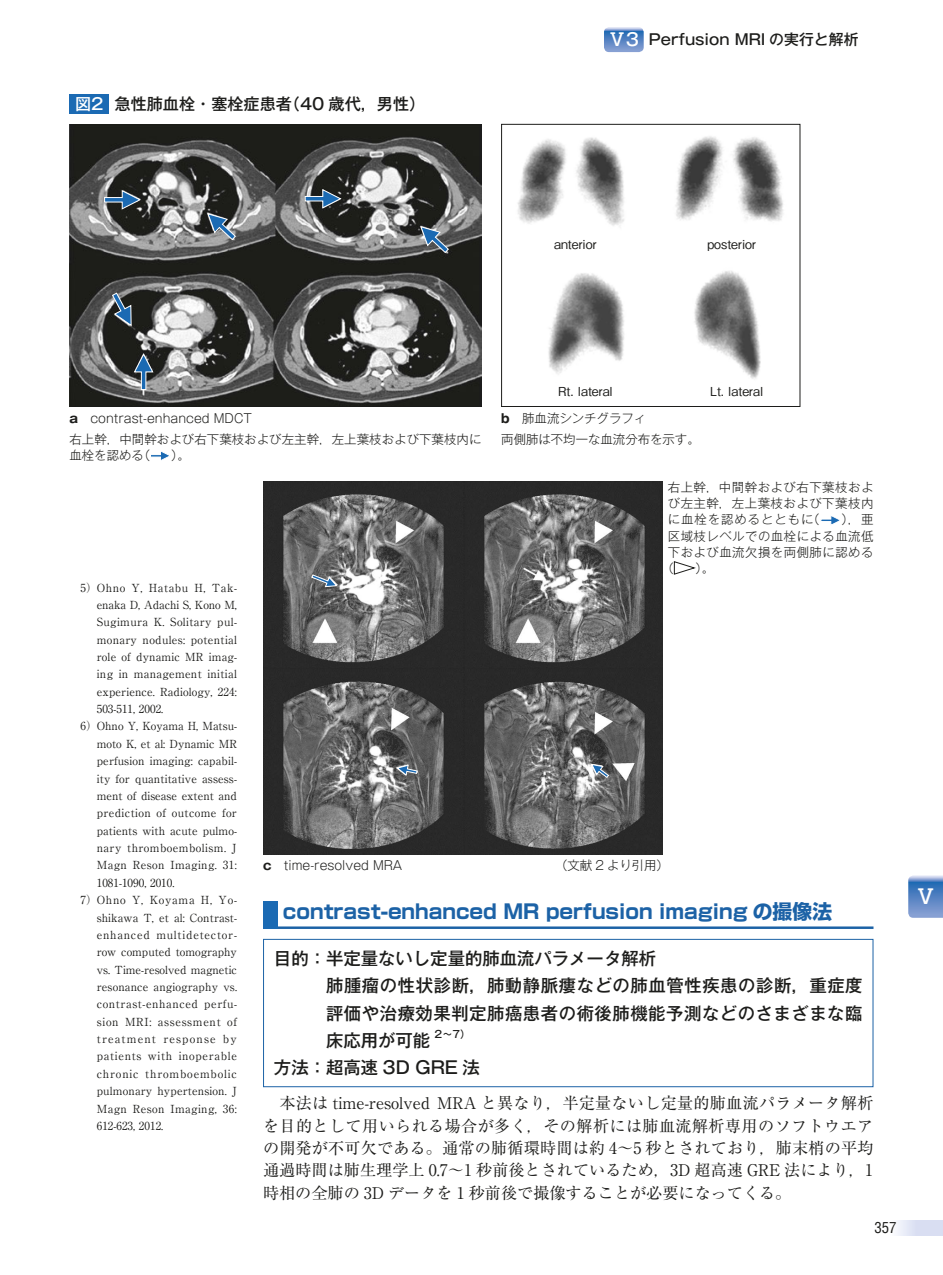
<style>
.page{position:relative;width:943px;height:1275px;background:#fff}
.page>*{position:absolute;margin:0;border:0;box-sizing:border-box;transform-origin:0 0}
.t1{font:19.78px "Shin Go Pr 5 Bold 90 pv RKSJ H";color:#1c62a6}
.t2{font:19.78px "Gothic MB101 Pr 5 Medium 90 pv RKSJ H";color:#fff}
.t3{font:17.32px "Gothic MB101 Pr 5 Medium 90 pv RKSJ H";letter-spacing:.03em;color:#1d1d1b}
.t4{font:17.32px "Gothic MB101 Pr 5 Medium 90 pv RKSJ H";color:#1d1d1b}
.t5{font:16.1px/22.4px "Ryumin Pr 5 Regular 90 pv RKSJ H";color:#1d1d1b;text-align:justify}
.t6{font:16.1px "Gothic MB101 Pr 5 Medium 90 pv RKSJ H";color:#1d1d1b}
.t7{font:14.88px "Gothic MB101 Pr 5 Medium 90 pv RKSJ H";color:#1d1d1b}
.t8{font:condensed 14.88px "Helvetica";color:#1d1d1b}
.t9{font:12.42px/21px "Gothic MB101 Pr 5 Light 90 pv RKSJ H";letter-spacing:.005em;color:#1d1d1b}
.t10{font:12.42px "Gothic BBB Pro Medium 90 pv RKSJ H";color:#1d1d1b}
.t11{font:12.42px "Gothic MB101 Pr 5 Light 90 pv RKSJ H";letter-spacing:.04em;color:#1d1d1b}
.t12{font:11.2px "Ryumin Pr 5 Regular 90 pv RKSJ H";letter-spacing:.015em;color:#1d1d1b}
.t13{font:11.2px "Ryumin Pr 5 Regular 90 pv RKSJ H";letter-spacing:.04em;color:#1d1d1b}
.t14{font:11.2px "Ryumin Pr 5 Regular 90 pv RKSJ H";letter-spacing:.055em;color:#1d1d1b}
.t15{font:11.2px "Ryumin Pr 5 Regular 90 pv RKSJ H";letter-spacing:.07em;color:#1d1d1b}
.t16{font:11.2px "Ryumin Pr 5 Regular 90 pv RKSJ H";letter-spacing:.06em;color:#1d1d1b}
.t17{font:11.2px "Ryumin Pr 5 Regular 90 pv RKSJ H";letter-spacing:.035em;color:#1d1d1b}
.t18{font:11.2px "Ryumin Pr 5 Regular 90 pv RKSJ H";letter-spacing:-.005em;color:#1d1d1b}
.t19{font:11.2px "Ryumin Pr 5 Regular 90 pv RKSJ H";letter-spacing:.065em;color:#1d1d1b}
.t20{font:11.2px "Ryumin Pr 5 Regular 90 pv RKSJ H";letter-spacing:.1em;color:#1d1d1b}
.t21{font:10.15px "Gothic MB101 Pr 5 Medium 90 pv RKSJ H";color:#1d1d1b}
.s1{color:#fff}
.s2{font-size:17.32px;color:#fff}
.s3{font-family:"Gothic MB101 Pr 5 Bold 90 pv RKSJ H"}
</style>
<div class="page">
<svg style="left:604px;top:27px;width:39px;height:25px"></svg>
<svg style="left:908px;top:876px;width:35px;height:42px"></svg>
<svg style="left:897px;top:1220px;width:46px;height:15px"></svg>
<div style="left:69px;top:94px;width:40px;height:20px;background:#1b6ab3"></div>
<svg style="left:151px;top:451px;width:18px;height:10px"></svg>
<svg style="left:821px;top:516px;width:19px;height:8px"></svg>
<svg style="left:673px;top:561px;width:22px;height:14px"></svg>
<div style="left:501px;top:124px;width:299px;height:283px;border:1px solid #1d1d1b"></div>
<img style="left:518px;top:136px;width:265px;height:243px">
<div style="left:543px;top:238px;width:64px;height:15px;background:#fff"></div>
<div style="left:699px;top:238px;width:65px;height:15px;background:#fff"></div>
<img style="left:69px;top:124px;width:412px;height:283px">
<img style="left:263px;top:481px;width:399px;height:373px">
<svg style="left:104px;top:190px;width:37px;height:20px"></svg>
<svg style="left:112px;top:292px;width:20px;height:34px"></svg>
<svg style="left:133px;top:353px;width:21px;height:37px"></svg>
<svg style="left:207px;top:213px;width:29px;height:28px"></svg>
<svg style="left:420px;top:226px;width:29px;height:28px"></svg>
<svg style="left:304px;top:188px;width:37px;height:21px"></svg>
<svg style="left:591px;top:763px;width:18px;height:15px"></svg>
<svg style="left:396px;top:764px;width:22px;height:12px"></svg>
<svg style="left:311px;top:574px;width:26px;height:13px"></svg>
<hr style="left:278px;top:926px;width:595px;height:3px;background:#1c62a6">
<div style="left:263px;top:902px;width:15px;height:27px;background:#1b6ab3"></div>
<div style="left:263px;top:939px;width:610px;height:148px;border:1px solid #1c62a6"></div>
<h3 class="t6" style="left:75px;top:91px;width:352px"><span class="s1">図2</span> 急性肺血栓・塞栓症患者（40 歳代，男性）</h3>
<h3 class="t7" style="left:608px;top:27px;width:251px"><span class="s2">Ⅴ3</span> Perfusion MRI の実行と解析</h3>
<p class="t10" style="left:554px;top:235px;width:44px">anterior</p>
<p class="t10" style="left:707px;top:235px;width:50px">posterior</p>
<p class="t9" style="left:69px;top:406px;width:413px"><span class="s3">a</span>　contrast-enhanced MDCT<br>右上幹，中間幹および右下葉枝および左主幹，左上葉枝および下葉枝内に</p>
<p class="t9" style="left:69px;top:444px;width:82px">血栓を認める（</p>
<p class="t9" style="left:171px;top:444px;width:20px">）。</p>
<p class="t10" style="left:558px;top:381px;width:56px">Rt. lateral</p>
<p class="t10" style="left:710px;top:381px;width:55px">Lt. lateral</p>
<p class="t9" style="left:501px;top:406px;width:200px"><span class="s3">b</span>　肺血流シンチグラフィ<br>両側肺は不均一な血流分布を示す。</p>
<p class="t9" style="left:667px;top:478px;width:207px;line-height:16.1px;text-align:justify">右上幹，中間幹および右下葉枝および左主幹，左上葉枝および下葉枝内に血栓を認めるとともに（</p>
<p class="t9" style="left:841px;top:508px;width:33px">），亜</p>
<p class="t11" style="left:667px;top:525px;width:207px">区域枝レベルでの血栓による血流低</p>
<p class="t11" style="left:667px;top:542px;width:207px">下および血流欠損を両側肺に認める</p>
<p class="t9" style="left:661px;top:556px;width:14px">（</p>
<p class="t9" style="left:695px;top:556px;width:20px">）。</p>
<p class="t14" style="left:81px;top:578px;width:158px">5）Ohno Y, Hatabu H, Tak-</p>
<p class="t18" style="left:97px;top:596px;width:142px">enaka D, Adachi S, Kono M,</p>
<p class="t12" style="left:97px;top:613px;width:142px">Sugimura K. Solitary pul-</p>
<p class="t12" style="left:97px;top:631px;width:142px">monary nodules: potential</p>
<p class="t12" style="left:97px;top:648px;width:142px">role of dynamic MR imag-</p>
<p class="t12" style="left:97px;top:665px;width:142px">ing in management initial</p>
<p class="t12" style="left:97px;top:683px;width:142px">experience. Radiology, 224:</p>
<p class="t12" style="left:97px;top:700px;width:68px">503-511, 2002.</p>
<p class="t12" style="left:81px;top:717px;width:158px">6）Ohno Y, Koyama H, Matsu-</p>
<p class="t12" style="left:97px;top:735px;width:142px">moto K, et al: Dynamic MR</p>
<p class="t12" style="left:97px;top:752px;width:142px">perfusion imaging: capabil-</p>
<p class="t12" style="left:97px;top:770px;width:142px">ity for quantitative assess-</p>
<p class="t12" style="left:97px;top:787px;width:142px">ment of disease extent and</p>
<p class="t17" style="left:97px;top:804px;width:142px">prediction of outcome for</p>
<p class="t12" style="left:97px;top:822px;width:142px">patients with acute pulmo-</p>
<p class="t13" style="left:97px;top:839px;width:142px">nary thromboembolism. J</p>
<p class="t13" style="left:97px;top:856px;width:142px">Magn Reson Imaging. 31:</p>
<p class="t12" style="left:97px;top:874px;width:79px">1081-1090, 2010.</p>
<p class="t19" style="left:81px;top:891px;width:158px">7）Ohno Y, Koyama H, Yo-</p>
<p class="t12" style="left:97px;top:908px;width:142px">shikawa T, et al: Contrast-</p>
<p class="t15" style="left:97px;top:926px;width:142px">enhanced multidetector-</p>
<p class="t12" style="left:97px;top:943px;width:142px">row computed tomography</p>
<p class="t12" style="left:97px;top:961px;width:142px">vs. Time-resolved magnetic</p>
<p class="t12" style="left:97px;top:978px;width:142px">resonance angiography vs.</p>
<p class="t14" style="left:97px;top:995px;width:142px">contrast-enhanced perfu-</p>
<p class="t16" style="left:97px;top:1013px;width:142px">sion MRI: assessment of</p>
<p class="t20" style="left:97px;top:1030px;width:142px">treatment response by</p>
<p class="t16" style="left:97px;top:1047px;width:142px">patients with inoperable</p>
<p class="t15" style="left:97px;top:1065px;width:142px">chronic thromboembolic</p>
<p class="t12" style="left:97px;top:1082px;width:142px">pulmonary hypertension. J</p>
<p class="t13" style="left:97px;top:1099px;width:142px">Magn Reson Imaging, 36:</p>
<p class="t12" style="left:97px;top:1117px;width:68px">612-623, 2012.</p>
<p class="t9" style="left:263px;top:854px;width:141px"><span class="s3">c</span>　time-resolved MRA</p>
<p class="t9" style="left:555px;top:854px;width:115px">（文献 2 より引用）</p>
<h1 class="t1" style="left:283px;top:896px;width:551px">contrast-enhanced MR perfusion imaging の撮像法</h1>
<h2 class="t4" style="left:274px;top:944px;width:383px">目的：半定量ないし定量的肺血流パラメータ解析</h2>
<h2 class="t3" style="left:274px;top:971px;width:590px">　　　 肺腫瘤の性状診断，肺動静脈瘻などの肺血管性疾患の診断，重症度</h2>
<h2 class="t3" style="left:326px;top:999px;width:538px">評価や治療効果判定肺癌患者の術後肺機能予測などのさまざまな臨</h2>
<h2 class="t3" style="left:326px;top:1026px;width:106px">床応用が可能</h2>
<p class="t21" style="left:434px;top:1026px;width:37px">2～7）</p>
<h2 class="t4" style="left:274px;top:1053px;width:207px">方法：超高速 3D GRE 法</h2>
<h3 class="t5" style="left:263px;top:1091px;width:612px">　本法は time-resolved MRA と異なり，半定量ないし定量的肺血流パラメータ解析を目的として用いられる場合が多く，その解析には肺血流解析専用のソフトウエアの開発が不可欠である。通常の肺循環時間は約 4～5 秒とされており，肺末梢の平均通過時間は肺生理学上 0.7～1 秒前後とされているため，3D 超高速 GRE 法により，1時相の全肺の 3D データを 1 秒前後で撮像することが必要になってくる。</h3>
<h3 class="t8" style="left:874px;top:1219px;width:24px">357</h3>
<h1 class="t2" style="left:915px;top:880px;width:21px">Ⅴ</h1>
</div>
